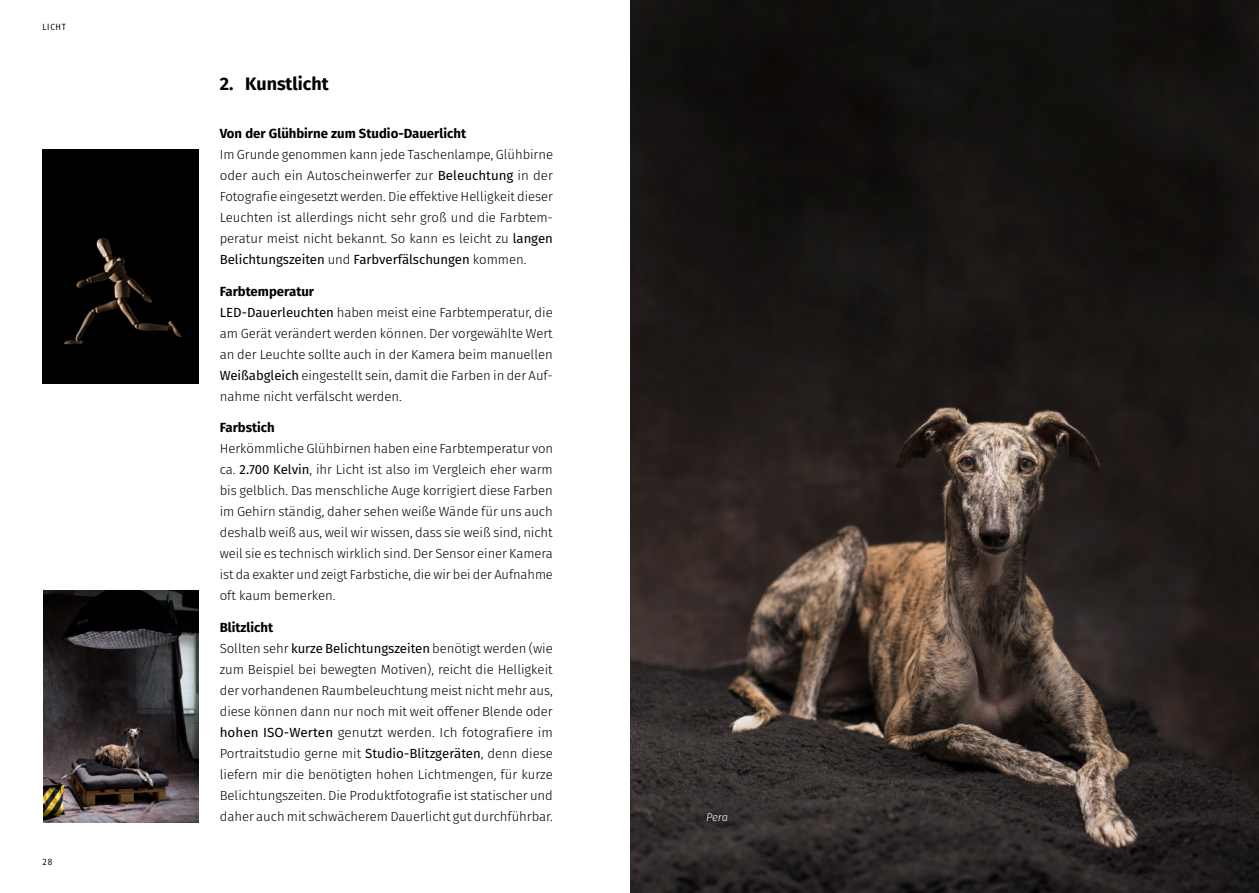
<style>
.page{position:relative;width:1259px;height:893px;background:#fff}
.page>*{position:absolute;margin:0;border:0;box-sizing:border-box;transform-origin:0 0}
.t1{font:700 18px "Fira GO";color:#000}
.t2{font:300 13.2px/21px "Fira GO";letter-spacing:-.005em;color:#000;text-align:justify}
.t3{font:700 13.2px "Fira GO";color:#000}
.t4{font:italic 300 11.25px "Fira GO";color:#fff}
.t5{font:9px "Fira Sans Condensed";letter-spacing:.08em;color:#000}
.s1{font-weight:400}
.s2{font-weight:700}
</style>
<div class="page">
<img style="left:630px;top:0;width:629px;height:893px">
<div style="left:43px;top:150px;width:155px;height:234px;background:#000"></div>
<img style="left:43px;top:590px;width:155px;height:233px">
<p class="t5" style="left:43px;top:20px;width:25px">LICHT</p>
<p class="t5" style="left:43px;top:855px;width:11px">28</p>
<h1 class="t1" style="left:220px;top:73px;width:111px">2. Kunstlicht</h1>
<p class="t3" style="left:220px;top:126px;width:248px">Von der Glühbirne zum Studio-Dauerlicht</p>
<p class="t2" style="left:220px;top:144px;width:335px">Im Grunde genommen kann jede Taschenlampe, Glühbirne oder auch ein Autoscheinwerfer zur <span class="s1">Beleuchtung</span> in der Fotografie eingesetzt werden. Die effektive Helligkeit dieser Leuchten ist allerdings nicht sehr groß und die Farbtem&shy;peratur meist nicht bekannt. So kann es leicht zu <span class="s1">langen Belichtungszeiten</span> und <span class="s1">Farbverfälschungen</span> kommen.</p>
<p class="t2" style="left:220px;top:281px;width:335px;text-align:left"><span class="s2">Farbtemperatur<br></span><span class="s1">LED-Dauerleuchten</span> haben meist eine Farbtemperatur, die am Gerät verändert werden können. Der vorgewählte Wert an der Leuchte sollte auch in der Kamera beim manuellen <span class="s1">Weißabgleich</span> eingestellt sein, damit die Farben in der Auf&shy;nahme nicht verfälscht werden.</p>
<p class="t3" style="left:220px;top:420px;width:57px">Farbstich</p>
<p class="t2" style="left:220px;top:438px;width:335px">Herkömmliche Glühbirnen haben eine Farbtemperatur von ca. <span class="s1">2.700 Kelvin</span>, ihr Licht ist also im Vergleich eher warm bis gelblich. Das menschliche Auge korrigiert diese Farben im Gehirn ständig, daher sehen weiße Wände für uns auch deshalb weiß aus, weil wir wissen, dass sie weiß sind, nicht weil sie es technisch wirklich sind. Der Sensor einer Kamera ist da exakter und zeigt Farbstiche, die wir bei der Aufnahme oft kaum bemerken.</p>
<p class="t2" style="left:220px;top:617px;width:335px;text-align:left"><span class="s2">Blitzlicht<br></span>Sollten sehr <span class="s1">kurze Belichtungszeiten</span> benötigt werden (wie zum Beispiel bei bewegten Motiven), reicht die Helligkeit der vorhandenen Raumbeleuchtung meist nicht mehr aus, diese können dann nur noch mit weit offener Blende oder <span class="s1">hohen ISO-Werten</span> genutzt werden. Ich fotografiere im Portraitstudio gerne mit <span class="s1">Studio-Blitzgeräten</span>, denn diese liefern mir die benötigten hohen Lichtmengen, für kurze Belichtungszeiten. Die Produktfotografie ist statischer und daher auch mit schwächerem Dauerlicht gut durchführbar.</p>
<p class="t4" style="left:706px;top:810px;width:24px">Pera</p>
</div>
